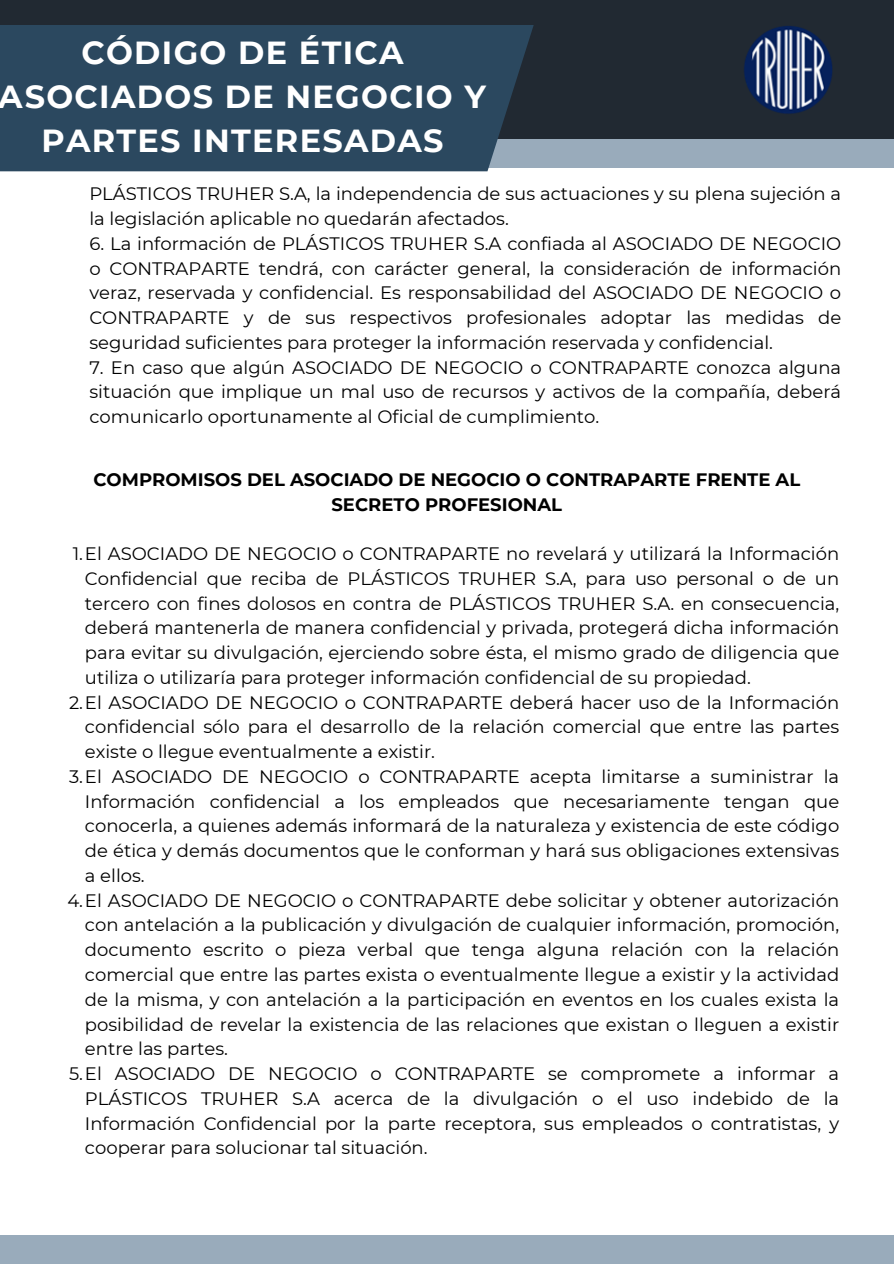
<style>
.page{position:relative;width:894px;height:1264px;background:#fff}
.page>*{position:absolute;margin:0;border:0;box-sizing:border-box;transform-origin:0 0}
.t1{font:700 31.8px/43.8px "Montserrat";letter-spacing:.04em;color:#fff;text-align:center}
.t2{font:18px/24.8px "Montserrat";color:#000;text-align:justify}
.t3{font:700 18px/24.8px "Montserrat";color:#000;text-align:center}
</style>
<div class="page">
<div style="left:0;top:0;width:893px;height:140px;background:#212932"></div>
<div style="left:0;top:140px;width:893px;height:28px;background:#99abbb"></div>
<img style="left:744px;top:26px;width:89px;height:88px">
<div style="left:0;top:25px;width:533px;height:146px;background:#2b485f"></div>
<div style="left:1px;top:1234px;width:892px;height:29px;background:#99abbb"></div>
<h1 class="t1" style="left:-1px;top:31px;width:488px">CÓDIGO DE ÉTICA<br>ASOCIADOS DE NEGOCIO Y<br>PARTES INTERESADAS</h1>
<p class="t2" style="left:89px;top:181px;width:753px">PLÁSTICOS TRUHER S.A, la independencia de sus actuaciones y su plena sujeción a la legislación aplicable no quedarán afectados.</p>
<p class="t2" style="left:89px;top:231px;width:753px">6. La información de PLÁSTICOS TRUHER S.A confiada al ASOCIADO DE NEGOCIO o CONTRAPARTE tendrá, con carácter general, la consideración de información veraz, reservada y confidencial. Es responsabilidad del ASOCIADO DE NEGOCIO o CONTRAPARTE y de sus respectivos profesionales adoptar las medidas de seguridad suficientes para proteger la información reservada y confidencial.</p>
<p class="t2" style="left:89px;top:355px;width:753px">7. En caso que algún ASOCIADO DE NEGOCIO o CONTRAPARTE conozca alguna situación que implique un mal uso de recursos y activos de la compañía, deberá comunicarlo oportunamente al Oficial de cumplimiento.</p>
<p class="t3" style="left:93px;top:467px;width:708px">COMPROMISOS DEL ASOCIADO DE NEGOCIO O CONTRAPARTE FRENTE AL<br>SECRETO PROFESIONAL</p>
<p class="t2" style="left:73px;top:541px;width:767px">1.El ASOCIADO DE NEGOCIO o CONTRAPARTE no revelará y utilizará la Información</p>
<p class="t2" style="left:85px;top:566px;width:755px">Confidencial que reciba de PLÁSTICOS TRUHER S.A, para uso personal o de un</p>
<p class="t2" style="left:85px;top:590px;width:755px">tercero con fines dolosos en contra de PLÁSTICOS TRUHER S.A. en consecuencia,</p>
<p class="t2" style="left:85px;top:615px;width:755px">deberá mantenerla de manera confidencial y privada, protegerá dicha información</p>
<p class="t2" style="left:85px;top:640px;width:755px">para evitar su divulgación, ejerciendo sobre ésta, el mismo grado de diligencia que</p>
<p class="t2" style="left:85px;top:665px;width:667px">utiliza o utilizaría para proteger información confidencial de su propiedad.</p>
<p class="t2" style="left:69px;top:689px;width:771px">2.El ASOCIADO DE NEGOCIO o CONTRAPARTE deberá hacer uso de la Información</p>
<p class="t2" style="left:85px;top:714px;width:755px">confidencial sólo para el desarrollo de la relación comercial que entre las partes</p>
<p class="t2" style="left:85px;top:739px;width:351px">existe o llegue eventualmente a existir.</p>
<p class="t2" style="left:69px;top:764px;width:771px">3.El ASOCIADO DE NEGOCIO o CONTRAPARTE acepta limitarse a suministrar la</p>
<p class="t2" style="left:85px;top:788px;width:755px">Información confidencial a los empleados que necesariamente tengan que</p>
<p class="t2" style="left:85px;top:813px;width:755px">conocerla, a quienes además informará de la naturaleza y existencia de este código</p>
<p class="t2" style="left:85px;top:838px;width:755px">de ética y demás documentos que le conforman y hará sus obligaciones extensivas</p>
<p class="t2" style="left:85px;top:863px;width:61px">a ellos.</p>
<p class="t2" style="left:67px;top:887px;width:773px">4.El ASOCIADO DE NEGOCIO o CONTRAPARTE debe solicitar y obtener autorización</p>
<p class="t2" style="left:85px;top:912px;width:755px">con antelación a la publicación y divulgación de cualquier información, promoción,</p>
<p class="t2" style="left:85px;top:937px;width:755px">documento escrito o pieza verbal que tenga alguna relación con la relación</p>
<p class="t2" style="left:85px;top:962px;width:755px">comercial que entre las partes exista o eventualmente llegue a existir y la actividad</p>
<p class="t2" style="left:85px;top:986px;width:755px">de la misma, y con antelación a la participación en eventos en los cuales exista la</p>
<p class="t2" style="left:85px;top:1011px;width:755px">posibilidad de revelar la existencia de las relaciones que existan o lleguen a existir</p>
<p class="t2" style="left:85px;top:1036px;width:144px">entre las partes.</p>
<p class="t2" style="left:69px;top:1061px;width:771px">5.El ASOCIADO DE NEGOCIO o CONTRAPARTE se compromete a informar a</p>
<p class="t2" style="left:85px;top:1085px;width:755px">PLÁSTICOS TRUHER S.A acerca de la divulgación o el uso indebido de la</p>
<p class="t2" style="left:85px;top:1110px;width:755px">Información Confidencial por la parte receptora, sus empleados o contratistas, y</p>
<p class="t2" style="left:85px;top:1135px;width:344px">cooperar para solucionar tal situación.</p>
</div>
